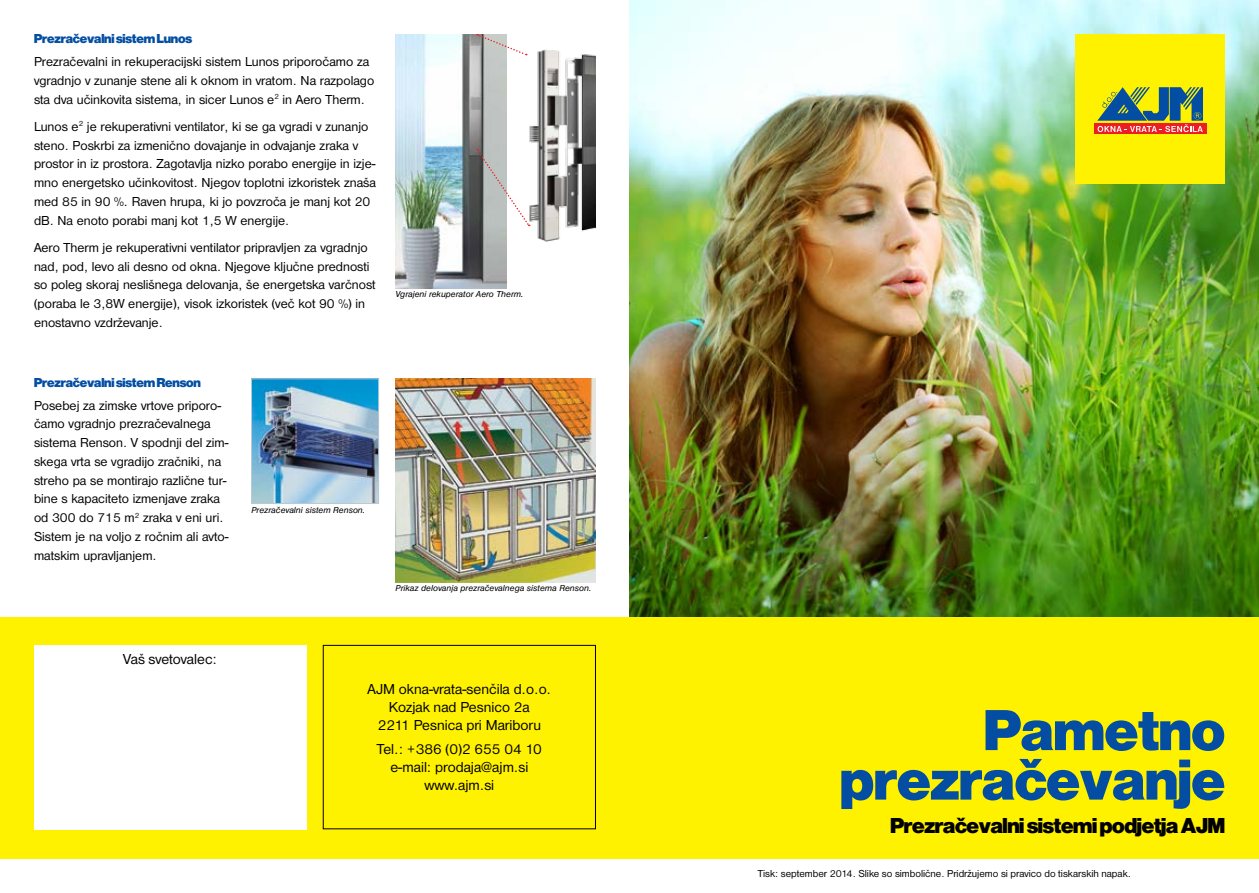
<style>
.page{position:relative;width:1259px;height:893px;background:#fff}
.page>*{position:absolute;margin:0;border:0;box-sizing:border-box;transform-origin:0 0}
.t1{font:60px/49.5px "Nimbus Sans PCE Black";color:#034ea2;text-align:right}
.t2{font:22.5px "Nimbus Sans PCE Black";letter-spacing:-.015em;color:#000}
.t3{font:15px/18px "Nimbus Sans DCE";color:#000;text-align:center}
.t4{font:13.5px/18.8px "Nimbus Sans DCE";color:#000}
.t5{font:13.5px "Nimbus Sans PCE Black";letter-spacing:-.015em;color:#034ea2}
.t6{font:10.5px "Nimbus Sans DCE";color:#000}
.t7{font:italic 9px "Nimbus Sans DCE";color:#000}
</style>
<div class="page">
<img style="left:629px;top:0;width:630px;height:617px">
<div style="left:629px;top:617px;width:630px;height:242px;background:#fff200"></div>
<div style="left:0;top:617px;width:629px;height:242px;background:#fff200"></div>
<div style="left:323px;top:645px;width:273px;height:184px;border:1px solid #000"></div>
<div style="left:1075px;top:34px;width:149px;height:149px;background:#fff200"></div>
<div style="left:1094px;top:123px;width:112px;height:11px;background:#ed1d24"></div>
<svg style="left:1097px;top:87px;width:106px;height:45px"></svg>
<div style="left:34px;top:645px;width:272px;height:184px;background:#fff"></div>
<img style="left:395px;top:378px;width:200px;height:204px">
<img style="left:253px;top:380px;width:124px;height:122px">
<div style="left:251px;top:378px;width:128px;height:126px;border:1px solid #bacad3"></div>
<img style="left:395px;top:34px;width:111px;height:254px">
<svg style="left:477px;top:34px;width:50px;height:22px"></svg>
<svg style="left:477px;top:149px;width:52px;height:77px"></svg>
<img style="left:529px;top:49px;width:66px;height:192px">
<p class="t5" style="left:34px;top:33px;width:160px">Prezračevalni sistem Lunos</p>
<p class="t4" style="left:34px;top:52px;width:342px">Prezračevalni in rekuperacijski sistem Lunos priporočamo za vgradnjo v zunanje stene ali k oknom in vratom. Na razpolago sta dva učinkovita sistema, in sicer Lunos e<sup>2</sup> in Aero Therm.</p>
<p class="t4" style="left:34px;top:117px;width:343px">Lunos e<sup>2</sup> je rekuperativni ventilator, ki se ga vgradi v zunanjo steno. Poskrbi za izmenično dovajanje in odvajanje zraka v prostor in iz prostora. Zagotavlja nizko porabo energije in izje&shy;mno energetsko učinkovitost. Njegov toplotni izkoristek znaša med 85 in 90 %. Raven hrupa, ki jo povzroča je manj kot 20 dB. Na enoto porabi manj kot 1,5 W energije.</p>
<p class="t4" style="left:34px;top:238px;width:343px">Aero Therm je rekuperativni ventilator pripravljen za vgradnjo nad, pod, levo ali desno od okna. Njegove ključne prednosti so poleg skoraj neslišnega delovanja, še energetska varčnost (poraba le 3,8W energije), visok izkoristek (več kot 90 %) in enostavno vzdrževanje.</p>
<p class="t5" style="left:34px;top:376px;width:168px">Prezračevalni sistem Renson</p>
<p class="t4" style="left:34px;top:396px;width:196px">Posebej za zimske vrtove priporo&shy;čamo vgradnjo prezračevalnega sistema Renson. V spodnji del zim&shy;skega vrta se vgradijo zračniki, na streho pa se montirajo različne tur&shy;bine s kapaciteto izmenjave zraka od 300 do 715 m<sup>2</sup> zraka v eni uri.<br>Sistem je na voljo z ročnim ali avto&shy;matskim upravljanjem.</p>
<p class="t7" style="left:251px;top:505px;width:115px">Prezračevalni sistem Renson.</p>
<p class="t7" style="left:395px;top:289px;width:129px">Vgrajeni rekuperator Aero Therm.</p>
<p class="t7" style="left:395px;top:583px;width:197px">Prikaz delovanja prezračevalnega sistema Renson.</p>
<p class="t3" style="left:123px;top:650px;width:96px">Vaš svetovalec:</p>
<p class="t3" style="left:367px;top:680px;width:185px">AJM okna-vrata-senčila d.o.o.<br>Kozjak nad Pesnico 2a<br>2211 Pesnica pri Mariboru</p>
<p class="t3" style="left:377px;top:740px;width:167px">Tel.: +386 (0)2 655 04 10 e-mail: prodaja@ajm.si www.ajm.si</p>
<h1 class="t1" style="left:840px;top:707px;width:386px">Pametno prezračevanje</h1>
<h2 class="t2" style="left:890px;top:816px;width:336px">Prezračevalni sistemi podjetja AJM</h2>
<p class="t6" style="left:757px;top:868px;width:375px">Tisk: september 2014. Slike so simbolične. Pridržujemo si pravico do tiskarskih napak.</p>
</div>
